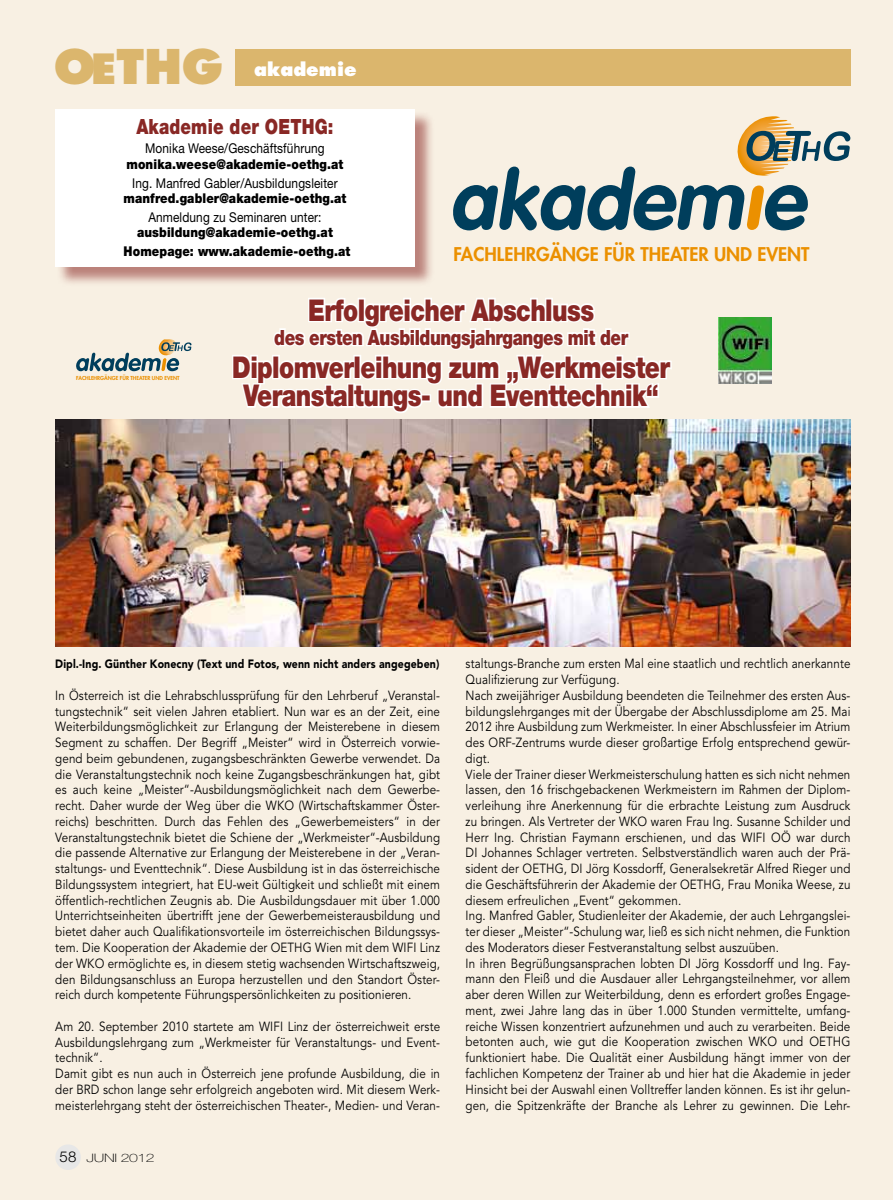
<style>
.page{position:relative;width:893px;height:1200px;background:#fff}
.page>*{position:absolute;margin:0;border:0;box-sizing:border-box;transform-origin:0 0}
.t1{font:800 46.5px "Futura";color:#dbb66d}
.t2{font:900 30px/28.5px "Helvetica Neue";letter-spacing:-.025em;color:#892825;text-align:center;scale:.8 1}
.t3{font:900 21px "Helvetica Neue";letter-spacing:-.025em;color:#892825;scale:.8 1}
.t4{font:900 21px "Helvetica Neue";letter-spacing:.01em;color:#892825;scale:.8 1}
.t5{font:800 18.45px "Futura";color:#eb9000}
.t6{font:800 18px "Futura";color:#fff}
.t7{font:900 13.5px/19.2px "Helvetica Neue";letter-spacing:.01em;color:#000;text-align:center;scale:.88 1}
.t8{font:13.5px "Helvetica Neue";letter-spacing:.01em;color:#000;scale:.88 1}
.t9{font:13.2px/15.8px "Avenir";letter-spacing:.01em;color:#000;scale:.88 1}
.t10{font:900 12px "Avenir";letter-spacing:.01em;color:#000;scale:.88 1}
.t11{font:100 11.7px "Helvetica Neue";letter-spacing:-.025em;color:#000;scale:1.35 1}
.t12{font:800 5.4px "Futura";color:#eb9000}
.s1{font-size:40.5px}
.s2{font-weight:300;font-size:15px}
</style>
<div class="page">
<div style="left:0;top:0;width:893px;height:1199px;background:#f8f0e3"></div>
<div style="left:235px;top:49px;width:615px;height:36px;background:#dbb66d"></div>
<div style="left:55px;top:1144px;width:26px;height:25px;background:#e7e7e7;border-radius:50%"></div>
<svg style="left:453px;top:116px;width:397px;height:114px"></svg>
<svg style="left:76px;top:339px;width:116px;height:32px"></svg>
<div style="left:57px;top:111px;width:377px;height:175px;background:#892825;opacity:.55"></div>
<div style="left:55px;top:109px;width:360px;height:157px;background:#fff"></div>
<svg style="left:231px;top:280px;width:441px;height:133px"></svg>
<img style="left:719px;top:317px;width:53px;height:66px">
<img style="left:55px;top:419px;width:795px;height:227px">
<h1 class="t1" style="left:54px;top:38px;width:171px">O<span class="s1">E</span>THG</h1>
<h3 class="t6" style="left:254px;top:58px;width:104px">akad mie</h3>
<h3 class="t6" style="left:260px;top:58px;width:74px">aktuell</h3>
<h3 class="t4" style="left:136px;top:114px;width:248px">Akademie der OETHG:</h3>
<p class="t8" style="left:145px;top:141px;width:206px">Monika Weese/Geschäftsführung</p>
<p class="t7" style="left:126px;top:154px;width:248px">monika.weese@akademie-oethg.at</p>
<p class="t8" style="left:132px;top:175px;width:235px">Ing. Manfred Gabler/Ausbildungsleiter</p>
<p class="t7" style="left:124px;top:188px;width:255px">manfred.gabler@akademie-oethg.at</p>
<p class="t8" style="left:148px;top:209px;width:198px">Anmeldung zu Seminaren unter:</p>
<p class="t7" style="left:124px;top:222px;width:259px">ausbildung@akademie-oethg.at<br>Homepage: www.akademie-oethg.at</p>
<h3 class="t5" style="left:453px;top:242px;width:358px">FACHLEHRGÄNGE FÜR THEATER UND EVENT</h3>
<p class="t12" style="left:76px;top:374px;width:105px">FACHLEHRGÄNGE FÜR THEATER UND EVENT</p>
<h2 class="t2" style="left:308px;top:295px;width:359px">Erfolgreicher Abschluss</h2>
<h3 class="t3" style="left:274px;top:324px;width:444px">des ersten Ausbildungsjahrganges mit der</h3>
<h2 class="t2" style="left:232px;top:352px;width:549px">Diplomverleihung zum „Werkmeister<br>Veranstaltungs- und Eventtechnik“</h2>
<p class="t10" style="left:55px;top:656px;width:438px">Dipl.-Ing. Günther Konecny (Text und Fotos, wenn nicht anders angegeben)</p>
<p class="t9" style="left:55px;top:687px;width:439px;text-align:justify">In Österreich ist die Lehrabschlussprüfung für den Lehrberuf „Veranstal&shy;tungstechnik“ seit vielen Jahren etabliert. Nun war es an der Zeit, eine Weiterbildungsmöglichkeit zur Erlangung der Meisterebene in diesem Segment zu schaffen. Der Begriff „Meister“ wird in Österreich vorwie&shy;gend beim gebundenen, zugangsbeschränkten Gewerbe verwendet. Da die Veranstaltungstechnik noch keine Zugangsbeschränkungen hat, gibt es auch keine „Meister“-Ausbildungsmöglichkeit nach dem Gewerbe&shy;recht. Daher wurde der Weg über die WKO (Wirtschaftskammer Öster&shy;reichs) beschritten. Durch das Fehlen des „Gewerbemeisters“ in der Veranstaltungstechnik bietet die Schiene der „Werkmeister“-Ausbildung die passende Alternative zur Erlangung der Meisterebene in der „Veran&shy;staltungs- und Eventtechnik“. Diese Ausbildung ist in das österreichische Bildungssystem integriert, hat EU-weit Gültigkeit und schließt mit einem öffentlich-rechtlichen Zeugnis ab. Die Ausbildungsdauer mit über 1.000<br>Unterrichtseinheiten übertrifft jene der Gewerbemeisterausbildung und bietet daher auch Qualifikationsvorteile im österreichischen Bildungssys&shy;tem. Die Kooperation der Akademie der OETHG Wien mit dem WIFI Linz der WKO ermöglichte es, in diesem stetig wachsenden Wirtschaftszweig, den Bildungsanschluss an Europa herzustellen und den Standort Öster&shy;reich durch kompetente Führungspersönlichkeiten zu positionieren.</p>
<p class="t9" style="left:55px;top:1018px;width:439px">Am 20. September 2010 startete am WIFI Linz der österreichweit erste Ausbildungslehrgang zum „Werkmeister für Veranstaltungs- und Event&shy;technik“.<br>Damit gibt es nun auch in Österreich jene profunde Ausbildung, die in der BRD schon lange sehr erfolgreich angeboten wird. Mit diesem Werk&shy;meisterlehrgang steht der österreichischen Theater-, Medien- und Veran-</p>
<p class="t11" style="left:60px;top:1150px;width:72px"><span class="s2">58</span> Juni 2012</p>
<p class="t9" style="left:466px;top:656px;width:439px">staltungs-Branche zum ersten Mal eine staatlich und rechtlich anerkannte Qualifizierung zur Verfügung.<br>Nach zweijähriger Ausbildung beendeten die Teilnehmer des ersten Aus&shy;bildungslehrganges mit der Übergabe der Abschlussdiplome am 25. Mai 2012 ihre Ausbildung zum Werkmeister. In einer Abschlussfeier im Atrium des ORF-Zentrums wurde dieser großartige Erfolg entsprechend gewür&shy;digt.<br>Viele der Trainer dieser Werkmeisterschulung hatten es sich nicht nehmen lassen, den 16 frischgebackenen Werkmeistern im Rahmen der Diplom&shy;verleihung ihre Anerkennung für die erbrachte Leistung zum Ausdruck zu bringen. Als Vertreter der WKO waren Frau Ing. Susanne Schilder und Herr Ing. Christian Faymann erschienen, und das WIFI OÖ war durch DI Johannes Schlager vertreten. Selbstverständlich waren auch der Prä&shy;sident der OETHG, DI Jörg Kossdorff, Generalsekretär Alfred Rieger und die Geschäftsführerin der Akademie der OETHG, Frau Monika Weese, zu diesem erfreulichen „Event“ gekommen.<br>Ing. Manfred Gabler, Studienleiter der Akademie, der auch Lehrgangslei&shy;ter dieser „Meister“-Schulung war, ließ es sich nicht nehmen, die Funktion des Moderators dieser Festveranstaltung selbst auszuüben.<br>In ihren Begrüßungsansprachen lobten DI Jörg Kossdorff und Ing. Fay&shy;mann den Fleiß und die Ausdauer aller Lehrgangsteilnehmer, vor allem aber deren Willen zur Weiterbildung, denn es erfordert großes Engage&shy;ment, zwei Jahre lang das in über 1.000 Stunden vermittelte, umfang&shy;reiche Wissen konzentriert aufzunehmen und auch zu verarbeiten. Beide betonten auch, wie gut die Kooperation zwischen WKO und OETHG funktioniert habe. Die Qualität einer Ausbildung hängt immer von der fachlichen Kompetenz der Trainer ab und hier hat die Akademie in jeder Hinsicht bei der Auswahl einen Volltreffer landen können. Es ist ihr gelun&shy;gen, die Spitzenkräfte der Branche als Lehrer zu gewinnen. Die Lehr-</p>
</div>
